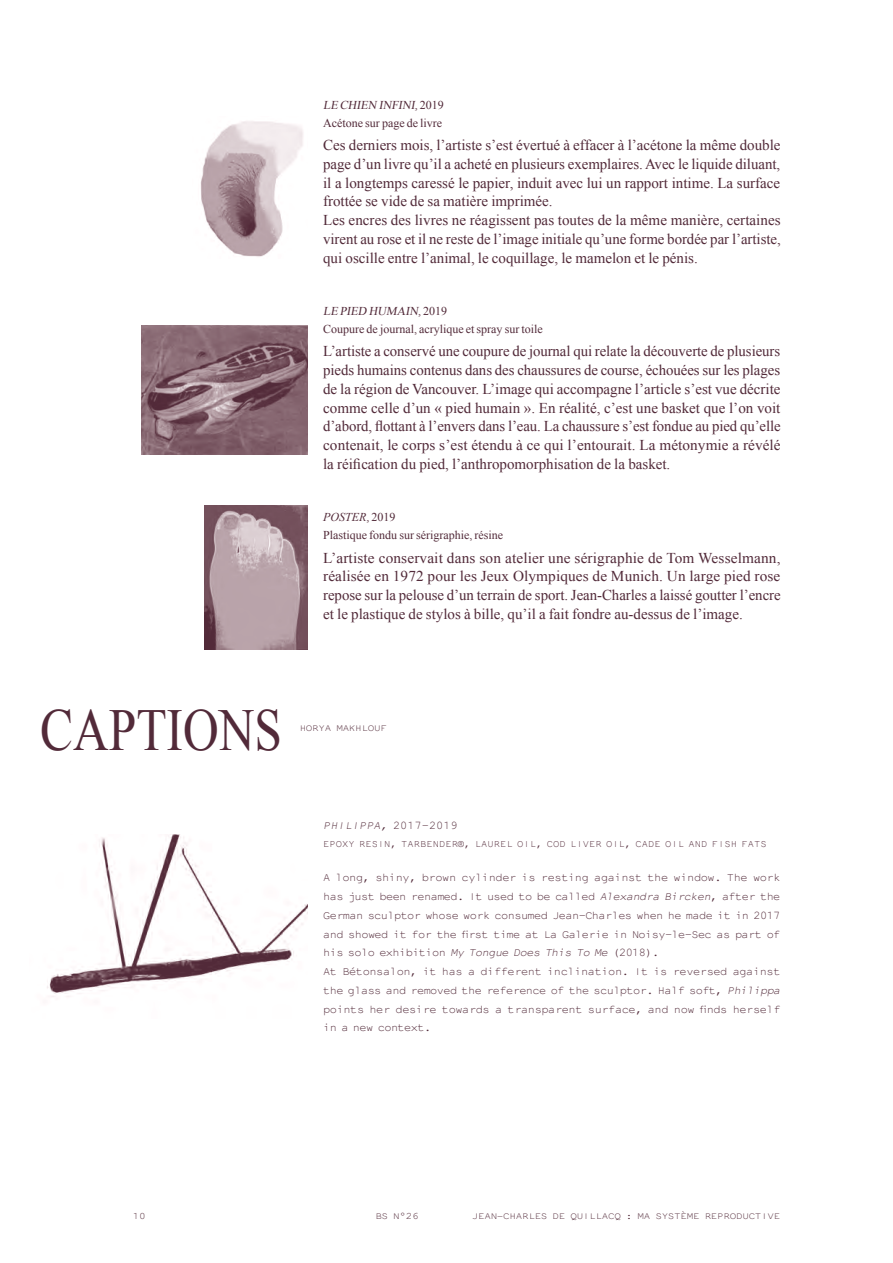
<style>
.page{position:relative;width:893px;height:1263px;background:#fff}
.page>*{position:absolute;margin:0;border:0;box-sizing:border-box;transform-origin:0 0}
.TEXTE___TITRE{font:59.4px "Times New Roman";color:#522a39;scale:.83 1}
.TEXTE_FR___SANS_RETR{font:15px/18.8px "Times New Roman";color:#522a39;text-align:justify}
.TEXTE_EN_Notices___S{font:12px/18.8px "Not Courier Sans";letter-spacing:-.05em;color:#522a39;text-align:justify}
.TEXTE_EN___SANS_RETR{font:12px/18.8px "Not Courier Sans";letter-spacing:-.04em;color:#522a39}
.Titre_Notices_FR{font:12px "Times New Roman";color:#522a39}
.Titre_Notices_FR-2{font:italic 12px "Times New Roman";color:#522a39}
.Titre_Notices_EN{font:italic 12px "Not Courier Sans";color:#522a39}
.Titre_Notices_FR-3{font:italic 12px "Times New Roman";color:#522a39}
.LEGENDE{font:10.5px "Not Courier Sans";color:#522a39}
.TEXTE___AUTEUR{font:10.05px "Not Courier Sans";letter-spacing:-.03em;color:#522a39;scale:1.11 1}
.s1{font-style:normal}
.s2{font-style:inherit}
.s3{font-style:italic}
</style>
<div class="page">
<img style="left:142px;top:326px;width:166px;height:129px">
<img style="left:200px;top:121px;width:103px;height:136px">
<img style="left:47px;top:834px;width:261px;height:163px">
<img style="left:204px;top:506px;width:103px;height:143px">
<p class="Titre_Notices_FR-2" style="left:323px;top:97px;width:122px">LE CHIEN INFINI,<span class="s1">2 0 1 9</span></p>
<p class="Titre_Notices_FR" style="left:323px;top:115px;width:121px">Acétone sur page de livre</p>
<p class="TEXTE_FR___SANS_RETR" style="left:323px;top:135px;width:459px">Ces derniers mois, l’artiste s’est évertué à effacer à l’acétone la même double page d’un livre qu’il a acheté en plusieurs exemplaires. Avec le liquide diluant, il a longtemps caressé le papier, induit avec lui un rapport intime. La surface frottée se vide de sa matière imprimée.</p>
<p class="TEXTE_FR___SANS_RETR" style="left:323px;top:210px;width:459px">Les encres des livres ne réagissent pas toutes de la même manière, certaines virent au rose et il ne reste de l’image initiale qu’une forme bordée par l’artiste, qui oscille entre l’animal, le coquillage, le mamelon et le pénis.</p>
<p class="Titre_Notices_FR-2" style="left:323px;top:303px;width:125px">LE PIED HUMAIN,<span class="s1">2 0 1 9</span></p>
<p class="Titre_Notices_FR" style="left:323px;top:321px;width:221px">Coupure de journal, acrylique et spray sur toile</p>
<p class="TEXTE_FR___SANS_RETR" style="left:323px;top:342px;width:459px">L’artiste a conservé une coupure de journal qui relate la découverte de plusieurs pieds humains contenus dans des chaussures de course, échouées sur les plages de la région de Vancouver. L’image qui accompagne l’article s’est vue décrite comme celle d’un « pied humain ». En réalité, c’est une basket que l’on voit d’abord, flottant à l’envers dans l’eau. La chaussure s’est fondue au pied qu’elle contenait, le corps s’est étendu à ce qui l’entourait. La métonymie a révélé la réification du pied, l’anthropomorphisation de la basket.</p>
<p class="Titre_Notices_FR-3" style="left:323px;top:509px;width:74px">POSTER<span class="s2">,</span><span class="s1">2019</span></p>
<p class="Titre_Notices_FR" style="left:323px;top:527px;width:182px">Plastique fondu sur sérigraphie, résine</p>
<p class="TEXTE_FR___SANS_RETR" style="left:323px;top:548px;width:459px">L’artiste conservait dans son atelier une sérigraphie de Tom Wesselmann, réalisée en 1972 pour les Jeux Olympiques de Munich. Un large pied rose repose sur la pelouse d’un terrain de sport. Jean-Charles a laissé goutter l’encre et le plastique de stylos à bille, qu’il a fait fondre au-dessus de l’image.</p>
<p class="TEXTE___TITRE" style="left:40px;top:690px;width:293px">CAPTIONS</p>
<p class="TEXTE___AUTEUR" style="left:300px;top:722px;width:80px">HORYA MAKHLOUF</p>
<p class="Titre_Notices_EN" style="left:323px;top:817px;width:136px">PHILIPPA, <span class="s1">2017-2019</span></p>
<p class="LEGENDE" style="left:323px;top:837px;width:445px">EPOXY RESIN, TARBENDER®, LAUREL OIL, COD LIVER OIL, CADE OIL AND FISH FATS</p>
<p class="TEXTE_EN_Notices___S" style="left:323px;top:868px;width:459px">A long, shiny, brown cylinder is resting against the window. The work has just been renamed. It used to be called <span class="s3">Alexandra Bircken</span>, after the German sculptor whose work consumed Jean-Charles when he made it in 2017 and showed it for the first time at La Galerie in Noisy-le-Sec as part of his solo exhibition <span class="s3">My Tongue Does This To Me</span> (2018).</p>
<p class="TEXTE_EN___SANS_RETR" style="left:323px;top:962px;width:461px">At Bétonsalon, it has a different inclination. It is reversed against the glass and removed the reference of the sculptor. Half soft, <span class="s3">Philippa </span>points her desire towards a transparent surface, and now finds herself in a new context.</p>
<p class="TEXTE___AUTEUR" style="left:133px;top:1209px;width:13px">10</p>
<p class="TEXTE___AUTEUR" style="left:375px;top:1209px;width:41px">BS N°26</p>
<p class="TEXTE___AUTEUR" style="left:472px;top:1209px;width:280px">JEAN-CHARLES DE QUILLACQ : MA SYSTÈME REPRODUCTIVE</p>
</div>
